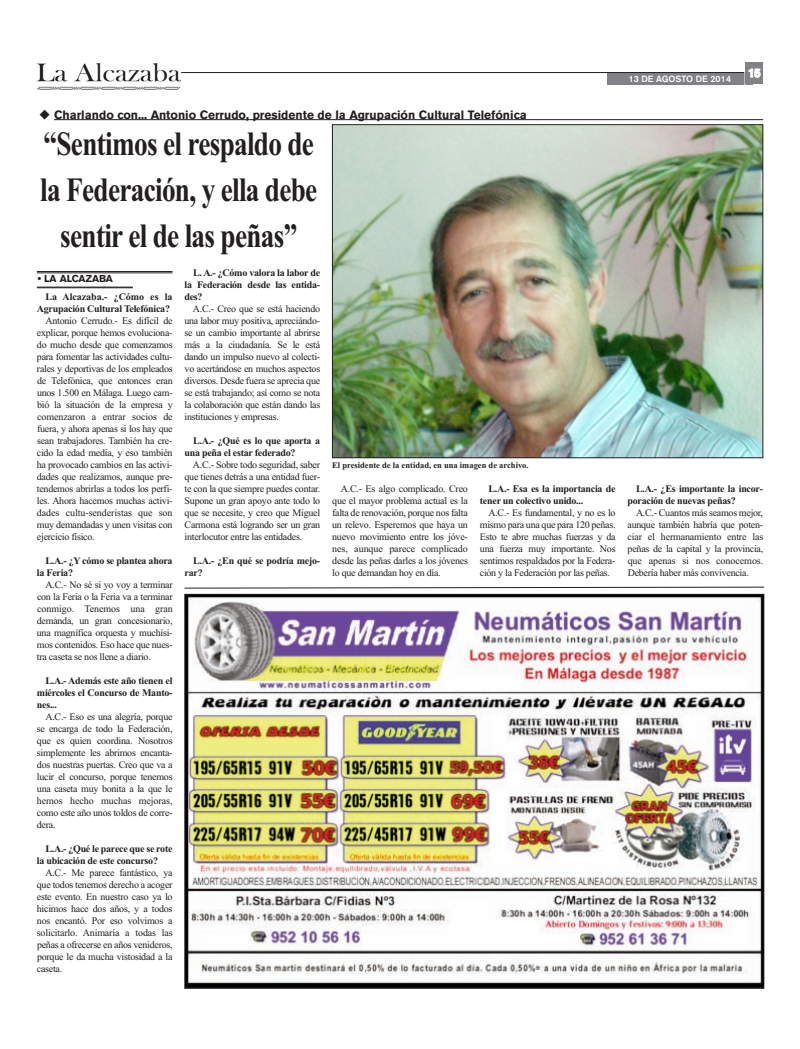
<style>
.page{position:relative;width:800px;height:1049px;background:#fff}
.page>*{position:absolute;margin:0;border:0;box-sizing:border-box;transform-origin:0 0}
.t1{font:700 34px/46px "Times New Roman";letter-spacing:-.025em;color:#231f20;text-align:center;scale:.8 1}
.t2{font:700 12px "Akzidenz Grotesk BE";color:#231f20}
.t3{font:700 12px "Akzidenz Grotesk BE";color:#fff}
.t4{font:10px/12px "Times New Roman";letter-spacing:-.025em;color:#231f20;text-align:justify}
.t5{font:700 10px/12px "Times New Roman";letter-spacing:-.025em;color:#231f20}
.t6{font:10px "Times New Roman";letter-spacing:-.005em;color:#231f20}
.t7{font:700 10px "Times New Roman";letter-spacing:-.005em;color:#231f20}
.t8{font:700 10px "Akzidenz Grotesk BE";color:#231f20}
.t9{font:500 9px "Akzidenz Grotesk BE";color:#fff}
.t10{font:700 8.5px "Times New Roman";color:#231f20}
</style>
<div class="page">
<hr style="left:54px;top:119px;width:709px;height:1px;background:#231f20">
<hr style="left:37px;top:271px;width:135px;height:1px;background:#231f20">
<hr style="left:37px;top:273px;width:135px;height:1px;background:#231f20">
<hr style="left:37px;top:287px;width:96px;height:1px;background:#231f20">
<hr style="left:37px;top:288px;width:96px;height:1px;background:#231f20">
<img style="left:334px;top:126px;width:427px;height:330px">
<div style="left:332px;top:124px;width:431px;height:334px;border:1px solid #231f20"></div>
<img style="left:186px;top:596px;width:576px;height:390px">
<svg style="left:184px;top:587px;width:580px;height:1px"></svg>
<div style="left:607px;top:73px;width:145px;height:11px;background:#808285"></div>
<hr style="left:181px;top:72px;width:563px;height:1px;background:#231f20">
<div style="left:745px;top:63px;width:18px;height:21px;background:#808285"></div>
<svg style="left:744px;top:68px;width:16px;height:17px"></svg>
<div style="left:37px;top:60px;width:144px;height:31px;background:linear-gradient(to right,#fff,#fff)"></div>
<img style="left:37px;top:64px;width:143px;height:25px">
<p class="t2" style="left:39px;top:110px;width:489px">◆ Charlando con... Antonio Cerrudo, presidente de la Agrupación Cultural Telefónica</p>
<p class="t1" style="left:40px;top:120px;width:348px">“Sentimos el respaldo de la Federación, y ella debe sentir el de las peñas”</p>
<p class="t8" style="left:38px;top:275px;width:77px">• LA ALCAZABA</p>
<p class="t5" style="left:193px;top:267px;width:129px">L. A.- ¿Cómo valora la labor de</p>
<p class="t5" style="left:184px;top:279px;width:137px">la Federación desde las entida-</p>
<p class="t5" style="left:184px;top:291px;width:20px">des?</p>
<p class="t4" style="left:193px;top:303px;width:129px">A.C.- Creo que se está haciendo</p>
<p class="t4" style="left:184px;top:315px;width:137px">una labor muy positiva, apreciándo-</p>
<p class="t4" style="left:184px;top:327px;width:137px">se un cambio importante al abrirse</p>
<p class="t4" style="left:184px;top:339px;width:137px">más a la ciudadanía. Se le está</p>
<p class="t4" style="left:184px;top:351px;width:137px">dando un impulso nuevo al colecti-</p>
<p class="t4" style="left:184px;top:363px;width:137px">vo acertándose en muchos aspectos</p>
<p class="t4" style="left:184px;top:375px;width:137px">diversos. Desde fuera se aprecia que</p>
<p class="t4" style="left:184px;top:387px;width:137px">se está trabajando; así como se nota</p>
<p class="t4" style="left:184px;top:399px;width:137px">la colaboración que están dando las</p>
<p class="t4" style="left:185px;top:411px;width:96px">instituciones y empresas.</p>
<p class="t5" style="left:193px;top:435px;width:128px">L.A.- ¿Qué es lo que aporta a</p>
<p class="t5" style="left:184px;top:447px;width:113px">una peña el estar federado?</p>
<p class="t4" style="left:193px;top:459px;width:129px">A.C.- Sobre todo seguridad, saber</p>
<p class="t4" style="left:184px;top:471px;width:137px">que tienes detrás a una entidad fuer-</p>
<p class="t4" style="left:184px;top:483px;width:137px">te con la que siempre puedes contar.</p>
<p class="t4" style="left:184px;top:495px;width:137px">Supone un gran apoyo ante todo lo</p>
<p class="t4" style="left:184px;top:507px;width:137px">que se necesite, y creo que Miguel</p>
<p class="t4" style="left:184px;top:519px;width:137px">Carmona está logrando ser un gran</p>
<p class="t4" style="left:184px;top:531px;width:119px">interlocutor entre las entidades.</p>
<p class="t5" style="left:184px;top:555px;width:137px;text-indent:9px">L.A.- ¿En qué se podría mejo&shy;rar?</p>
<p class="t7" style="left:45px;top:291px;width:129px">La Alcazaba.- ¿Cómo es la</p>
<p class="t5" style="left:37px;top:303px;width:135px">Agrupación Cultural Telefónica?</p>
<p class="t4" style="left:45px;top:315px;width:129px">Antonio Cerrudo.- Es difícil de</p>
<p class="t4" style="left:37px;top:327px;width:137px">explicar, porque hemos evoluciona-</p>
<p class="t4" style="left:37px;top:339px;width:137px">do mucho desde que comenzamos</p>
<p class="t4" style="left:37px;top:351px;width:137px">para fomentar las actividades cultu-</p>
<p class="t4" style="left:37px;top:363px;width:137px">rales y deportivas de los empleados</p>
<p class="t4" style="left:37px;top:375px;width:137px">de Telefónica, que entonces eran</p>
<p class="t4" style="left:37px;top:387px;width:137px">unos 1.500 en Málaga. Luego cam-</p>
<p class="t4" style="left:37px;top:399px;width:137px">bió la situación de la empresa y</p>
<p class="t6" style="left:37px;top:411px;width:137px">comenzaron a entrar socios de</p>
<p class="t4" style="left:37px;top:423px;width:137px">fuera, y ahora apenas si los hay que</p>
<p class="t4" style="left:37px;top:435px;width:137px">sean trabajadores. También ha cre-</p>
<p class="t4" style="left:37px;top:447px;width:137px">cido la edad media, y eso también</p>
<p class="t4" style="left:37px;top:459px;width:137px">ha provocado cambios en las activi-</p>
<p class="t4" style="left:37px;top:471px;width:137px">dades que realizamos, aunque pre-</p>
<p class="t4" style="left:37px;top:483px;width:137px">tendemos abrirlas a todos los perfi-</p>
<p class="t4" style="left:37px;top:495px;width:137px">les. Ahora hacemos muchas activi-</p>
<p class="t6" style="left:37px;top:507px;width:137px">dades cultu-senderistas que son</p>
<p class="t4" style="left:37px;top:519px;width:137px">muy demandadas y unen visitas con</p>
<p class="t4" style="left:37px;top:531px;width:59px">ejercicio físico.</p>
<p class="t5" style="left:45px;top:555px;width:129px">L.A.- ¿Y cómo se plantea ahora</p>
<p class="t5" style="left:37px;top:567px;width:38px">la Feria?</p>
<p class="t4" style="left:45px;top:579px;width:129px">A.C.- No sé si yo voy a terminar</p>
<p class="t4" style="left:37px;top:591px;width:137px">con la Feria o la Feria va a terminar</p>
<p class="t6" style="left:37px;top:603px;width:137px">conmigo. Tenemos una gran</p>
<p class="t4" style="left:37px;top:615px;width:137px">demanda, un gran concesionario,</p>
<p class="t4" style="left:37px;top:627px;width:137px">una magnífica orquesta y muchísi-</p>
<p class="t4" style="left:37px;top:639px;width:137px">mos contenidos. Eso hace que nues-</p>
<p class="t4" style="left:37px;top:651px;width:115px">tra caseta se nos llene a diario.</p>
<p class="t5" style="left:45px;top:675px;width:129px">L.A.- Además este año tienen el</p>
<p class="t5" style="left:37px;top:687px;width:137px">miércoles el Concurso de Manto-</p>
<p class="t5" style="left:37px;top:699px;width:22px">nes...</p>
<p class="t4" style="left:45px;top:711px;width:129px">A.C.- Eso es una alegría, porque</p>
<p class="t4" style="left:37px;top:723px;width:137px">se encarga de todo la Federación,</p>
<p class="t4" style="left:37px;top:735px;width:137px">que es quien coordina. Nosotros</p>
<p class="t4" style="left:37px;top:747px;width:137px">simplemente les abrimos encanta-</p>
<p class="t4" style="left:37px;top:759px;width:137px">dos nuestras puertas. Creo que va a</p>
<p class="t4" style="left:37px;top:771px;width:137px">lucir el concurso, porque tenemos</p>
<p class="t4" style="left:37px;top:783px;width:137px">una caseta muy bonita a la que le</p>
<p class="t6" style="left:37px;top:795px;width:137px">hemos hecho muchas mejoras,</p>
<p class="t4" style="left:37px;top:807px;width:137px">como este año unos toldos de corre-</p>
<p class="t4" style="left:37px;top:819px;width:20px">dera.</p>
<p class="t5" style="left:45px;top:843px;width:129px">L.A.- ¿Qué le parece que se rote</p>
<p class="t5" style="left:37px;top:855px;width:123px">la ubicación de este concurso?</p>
<p class="t4" style="left:45px;top:867px;width:129px">A.C.- Me parece fantástico, ya</p>
<p class="t4" style="left:37px;top:879px;width:137px">que todos tenemos derecho a acoger</p>
<p class="t4" style="left:37px;top:891px;width:137px">este evento. En nuestro caso ya lo</p>
<p class="t4" style="left:37px;top:903px;width:137px">hicimos hace dos años, y a todos</p>
<p class="t4" style="left:37px;top:915px;width:137px">nos encantó. Por eso volvimos a</p>
<p class="t4" style="left:37px;top:927px;width:137px">solicitarlo. Animaría a todas las</p>
<p class="t4" style="left:37px;top:939px;width:137px">peñas a ofrecerse en años venideros,</p>
<p class="t4" style="left:37px;top:951px;width:137px">porque le da mucha vistosidad a la</p>
<p class="t4" style="left:37px;top:963px;width:27px">caseta.</p>
<p class="t10" style="left:332px;top:460px;width:198px">El presidente de la entidad, en una imagen de archivo.</p>
<p class="t4" style="left:332px;top:483px;width:137px;text-indent:9px">A.C.- Es algo complicado. Creo que el mayor problema actual es la falta de renovación, porque nos falta un relevo. Esperemos que haya un nuevo movimiento entre los jóve&shy;nes, aunque parece complicado desde las peñas darles a los jóvenes lo que demandan hoy en día.</p>
<p class="t5" style="left:488px;top:483px;width:129px">L.A.- Esa es la importancia de</p>
<p class="t5" style="left:480px;top:495px;width:105px">tener un colectivo unido...</p>
<p class="t4" style="left:488px;top:507px;width:129px">A.C.- Es fundamental, y no es lo</p>
<p class="t4" style="left:480px;top:519px;width:137px">mismo para una que para 120 peñas.</p>
<p class="t4" style="left:480px;top:531px;width:137px">Esto te abre muchas fuerzas y da</p>
<p class="t4" style="left:480px;top:543px;width:137px">una fuerza muy importante. Nos</p>
<p class="t4" style="left:480px;top:555px;width:137px">sentimos respaldados por la Federa-</p>
<p class="t4" style="left:479px;top:567px;width:132px">ción y la Federación por las peñas.</p>
<p class="t9" style="left:628px;top:76px;width:104px">13 DE AGOSTO DE 2014</p>
<p class="t3" style="left:747px;top:68px;width:14px">15</p>
<p class="t5" style="left:636px;top:483px;width:129px">L.A.- ¿Es importante la incor-</p>
<p class="t5" style="left:627px;top:495px;width:110px">poración de nuevas peñas?</p>
<p class="t4" style="left:636px;top:507px;width:129px">A.C.- Cuantos más seamos mejor,</p>
<p class="t4" style="left:627px;top:519px;width:137px">aunque también habría que poten-</p>
<p class="t4" style="left:627px;top:531px;width:137px">ciar el hermanamiento entre las</p>
<p class="t4" style="left:627px;top:543px;width:137px">peñas de la capital y la provincia,</p>
<p class="t6" style="left:627px;top:555px;width:137px">que apenas si nos conocemos.</p>
<p class="t4" style="left:627px;top:567px;width:123px">Debería haber más convivencia.</p>
</div>
